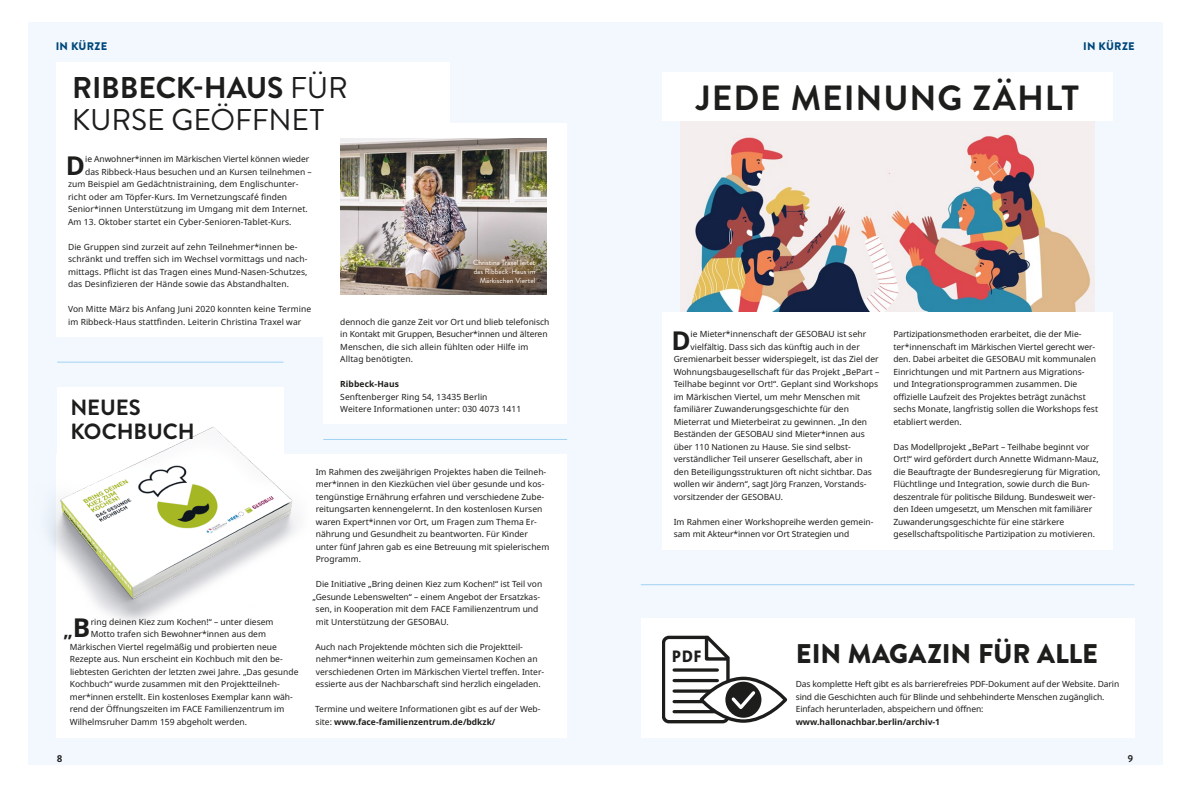
<style>
.page{position:relative;width:1191px;height:794px;background:#fff}
.page>*{position:absolute;margin:0;border:0;box-sizing:border-box;transform-origin:0 0}
.H2_HL_NEWS{font:700 35px "Brandon Grotesque";letter-spacing:.025em;color:#1d1d1b}
.H2_HL_NEWS-2{font:30px/32px "Brandon Grotesque";letter-spacing:-.005em;color:#1d1d1b}
.P_Fließtext-GRUPPE_A{font:900 27px "Brandon Grotesque";letter-spacing:-.005em;color:#1d1d1b}
.P_Fließtext-GRUPPE_A-2{font:700 26px "Noto Sans";color:#1d1d1b}
.H2_HL_NEWS-3{font:700 22px/24px "Brandon Grotesque";color:#1d1d1b}
.P_Fließtext-GRUPPE_A-3{font:700 18.4px "Noto Sans";color:#1d1d1b}
.t1{font:700 expanded 16.9px "Zeit Thesis Sans";color:#1d1d1b;scale:.96 1}
.t2{font:900 11px "Brandon Grotesque";letter-spacing:.025em;color:#00477b}
.t3{font:700 10px "Brandon Grotesque";color:#1d1d1b}
.P_Fließtext-GRUPPE_A-4{font:8.5px/12.5px "Noto Sans";color:#1d1d1b}
.P_Fließtext-GRUPPE_A-5{font:700 8.5px "Noto Sans";letter-spacing:.01em;color:#1d1d1b}
.P_BU_rechts{font:7.5px/9px "Brandon Grotesque";color:#fff;text-align:right}
.s1{font-weight:700}
.s2{font-size:26px}
</style>
<div class="page">
<div style="left:28px;top:22px;width:1134px;height:743px;background:#f2f8fe"></div>
<div style="left:57px;top:454px;width:510px;height:283px;background:#fff"></div>
<img style="left:56px;top:390px;width:286px;height:259px">
<div style="left:323px;top:123px;width:244px;height:300px;background:#fff"></div>
<div style="left:57px;top:62px;width:393px;height:75px;background:#fff"></div>
<div style="left:57px;top:137px;width:266px;height:200px;background:#fff"></div>
<img style="left:340px;top:139px;width:207px;height:155px">
<hr style="left:323px;top:439px;width:244px;height:1px;background:#a2d3f3">
<hr style="left:57px;top:362px;width:226px;height:1px;background:#a2d3f3">
<img style="left:49px;top:421px;width:248px;height:186px">
<img style="left:411px;top:212px;width:136px;height:82px">
<div style="left:463px;top:249px;width:82px;height:44px;background:#a26f3d;opacity:.75"></div>
<hr style="left:641px;top:584px;width:493px;height:1px;background:#a2d3f3">
<div style="left:662px;top:312px;width:451px;height:237px;background:#fff"></div>
<div style="left:641px;top:618px;width:493px;height:119px;background:#fff"></div>
<svg style="left:701px;top:678px;width:84px;height:43px"></svg>
<div style="left:725px;top:681px;width:36px;height:36px;background:#1d1d1b;border-radius:50%"></div>
<svg style="left:662px;top:635px;width:96px;height:89px"></svg>
<img style="left:681px;top:121px;width:413px;height:191px">
<div style="left:662px;top:72px;width:451px;height:49px;background:#fff"></div>
<p class="t2" style="left:56px;top:38px;width:53px">IN KÜRZE</p>
<p class="t2" style="left:1083px;top:38px;width:53px">IN KÜRZE</p>
<h2 class="H2_HL_NEWS-2" style="left:72px;top:73px;width:278px"><span class="s1">RIBBECK-HAUS</span> FÜR<br>KURSE GEÖFFNET</h2>
<p class="P_Fließtext-GRUPPE_A-2" style="left:66px;top:147px;width:21px">D</p>
<p class="P_Fließtext-GRUPPE_A-4" style="left:85px;top:153px;width:225px">ie Anwohner*innen im Märkischen Viertel können wieder</p>
<h2 class="H2_HL_NEWS" style="left:696px;top:73px;width:384px">JEDE MEINUNG ZÄHLT</h2>
<p class="P_Fließtext-GRUPPE_A-4" style="left:85px;top:165px;width:228px">das Ribbeck-Haus besuchen und an Kursen teilnehmen –</p>
<p class="P_Fließtext-GRUPPE_A-4" style="left:68px;top:178px;width:231px">zum Beispiel am Gedächtnistraining, dem Englischunter-</p>
<p class="P_Fließtext-GRUPPE_A-4" style="left:68px;top:190px;width:221px">richt oder am Töpfer-Kurs. Im Vernetzungscafé finden</p>
<p class="P_Fließtext-GRUPPE_A-4" style="left:68px;top:203px;width:241px">Senior*innen Unterstützung im Umgang mit dem Internet.</p>
<p class="P_Fließtext-GRUPPE_A-4" style="left:68px;top:215px;width:225px">Am 13. Oktober startet ein Cyber-Senioren-Tablet-Kurs.</p>
<p class="P_Fließtext-GRUPPE_A-4" style="left:68px;top:240px;width:241px">Die Gruppen sind zurzeit auf zehn Teilnehmer*innen be&shy;schränkt und treffen sich im Wechsel vormittags und nach&shy;mittags. Pflicht ist das Tragen eines Mund-Nasen-Schutzes, das Desinfizieren der Hände sowie das Abstandhalten.</p>
<p class="P_Fließtext-GRUPPE_A-4" style="left:68px;top:303px;width:245px">Von Mitte März bis Anfang Juni 2020 konnten keine Termine im Ribbeck-Haus stattfinden. Leiterin Christina Traxel war</p>
<p class="P_BU_rechts" style="left:473px;top:258px;width:64px">Christina Traxel leitet das Ribbeck-Haus im<br>Märkischen Viertel</p>
<p class="P_Fließtext-GRUPPE_A-4" style="left:340px;top:315px;width:211px">dennoch die ganze Zeit vor Ort und blieb telefonisch in Kontakt mit Gruppen, Besucher*innen und älteren Menschen, die sich allein fühlten oder Hilfe im Alltag benötigten.</p>
<p class="P_Fließtext-GRUPPE_A-5" style="left:340px;top:378px;width:60px">Ribbeck-Haus</p>
<p class="P_Fließtext-GRUPPE_A-4" style="left:340px;top:390px;width:149px">Senftenberger Ring 54, 13435 Berlin</p>
<p class="P_Fließtext-GRUPPE_A-4" style="left:340px;top:403px;width:183px">Weitere Informationen unter: 030 4073 1411</p>
<p class="P_Fließtext-GRUPPE_A-2" style="left:671px;top:322px;width:21px">D</p>
<p class="P_Fließtext-GRUPPE_A-4" style="left:690px;top:328px;width:177px">ie Mieter*innenschaft der GESOBAU ist sehr</p>
<p class="P_Fließtext-GRUPPE_A-4" style="left:893px;top:328px;width:206px">Partizipationsmethoden erarbeitet, die der Mie&shy;ter*innenschaft im Märkischen Viertel gerecht wer&shy;den. Dabei arbeitet die GESOBAU mit kommunalen Einrichtungen und mit Partnern aus Migrations&shy;und Integrationsprogrammen zusammen. Die offizielle Laufzeit des Projektes beträgt zunächst sechs Monate, langfristig sollen die Workshops fest etabliert werden.</p>
<p class="P_Fließtext-GRUPPE_A-4" style="left:893px;top:440px;width:208px">Das Modellprojekt „BePart – Teilhabe beginnt vor Ort!“ wird gefördert durch Annette Widmann-Mauz, die Beauftragte der Bundesregierung für Migration, Flüchtlinge und Integration, sowie durch die Bun&shy;deszentrale für politische Bildung. Bundesweit wer&shy;den Ideen umgesetzt, um Menschen mit familiärer Zuwanderungsgeschichte für eine stärkere gesellschaftspolitische Partizipation zu motivieren.</p>
<p class="P_Fließtext-GRUPPE_A-4" style="left:690px;top:340px;width:171px">vielfältig. Dass sich das künftig auch in der</p>
<p class="P_Fließtext-GRUPPE_A-4" style="left:673px;top:353px;width:207px">Gremienarbeit besser widerspiegelt, ist das Ziel der</p>
<p class="P_Fließtext-GRUPPE_A-4" style="left:673px;top:365px;width:207px">Wohnungsbaugesellschaft für das Projekt „BePart –</p>
<p class="P_Fließtext-GRUPPE_A-4" style="left:673px;top:378px;width:206px">Teilhabe beginnt vor Ort!“. Geplant sind Workshops</p>
<p class="P_Fließtext-GRUPPE_A-4" style="left:673px;top:390px;width:188px">im Märkischen Viertel, um mehr Menschen mit</p>
<p class="P_Fließtext-GRUPPE_A-4" style="left:673px;top:403px;width:177px">familiärer Zuwanderungsgeschichte für den</p>
<p class="P_Fließtext-GRUPPE_A-4" style="left:673px;top:415px;width:195px">Mieterrat und Mieterbeirat zu gewinnen. „In den</p>
<p class="P_Fließtext-GRUPPE_A-4" style="left:673px;top:428px;width:193px">Beständen der GESOBAU sind Mieter*innen aus</p>
<p class="P_Fließtext-GRUPPE_A-4" style="left:673px;top:440px;width:178px">über 110 Nationen zu Hause. Sie sind selbst-</p>
<p class="P_Fließtext-GRUPPE_A-4" style="left:673px;top:453px;width:190px">verständlicher Teil unserer Gesellschaft, aber in</p>
<p class="P_Fließtext-GRUPPE_A-4" style="left:673px;top:465px;width:200px">den Beteiligungsstrukturen oft nicht sichtbar. Das</p>
<p class="P_Fließtext-GRUPPE_A-4" style="left:673px;top:478px;width:193px">wollen wir ändern“, sagt Jörg Franzen, Vorstands-</p>
<p class="P_Fließtext-GRUPPE_A-4" style="left:673px;top:490px;width:111px">vorsitzender der GESOBAU.</p>
<p class="P_Fließtext-GRUPPE_A-4" style="left:673px;top:515px;width:201px">Im Rahmen einer Workshopreihe werden gemein&shy;sam mit Akteur*innen vor Ort Strategien und</p>
<h2 class="H2_HL_NEWS-3" style="left:70px;top:396px;width:126px">NEUES<br>KOCHBUCH</h2>
<p class="P_Fließtext-GRUPPE_A-4" style="left:316px;top:465px;width:235px">Im Rahmen des zweijährigen Projektes haben die Teilneh&shy;mer*innen in den Kiezküchen viel über gesunde und kos&shy;tengünstige Ernährung erfahren und verschiedene Zube&shy;reitungsarten kennengelernt. In den kostenlosen Kursen waren Expert*innen vor Ort, um Fragen zum Thema Er&shy;nährung und Gesundheit zu beantworten. Für Kinder unter fünf Jahren gab es eine Betreuung mit spielerischem Programm.</p>
<p class="P_Fließtext-GRUPPE_A-4" style="left:316px;top:578px;width:228px">Die Initiative „Bring deinen Kiez zum Kochen!“ ist Teil von</p>
<p class="P_Fließtext-GRUPPE_A-4" style="left:312px;top:590px;width:229px">„Gesunde Lebenswelten“ – einem Angebot der Ersatzkas-</p>
<p class="P_Fließtext-GRUPPE_A-4" style="left:316px;top:603px;width:224px">sen, in Kooperation mit dem FACE Familienzentrum und</p>
<p class="P_Fließtext-GRUPPE_A-4" style="left:316px;top:615px;width:134px">mit Unterstützung der GESOBAU.</p>
<p class="P_Fließtext-GRUPPE_A-4" style="left:315px;top:640px;width:230px">Auch nach Projektende möchten sich die Projektteil&shy;nehmer*innen weiterhin zum gemeinsamen Kochen an verschiedenen Orten im Märkischen Viertel treffen. Inter&shy;essierte aus der Nachbarschaft sind herzlich eingeladen.</p>
<p class="P_Fließtext-GRUPPE_A-4" style="left:315px;top:703px;width:226px">Termine und weitere Informationen gibt es auf der Web&shy;site: <span class="s1">www.face-familienzentrum.de/bdkzk/</span></p>
<p class="P_Fließtext-GRUPPE_A-3" style="left:63px;top:617px;width:28px">„<span class="s2">B</span></p>
<p class="P_Fließtext-GRUPPE_A-4" style="left:91px;top:615px;width:184px">ring deinen Kiez zum Kochen!“ – unter diesem</p>
<p class="P_Fließtext-GRUPPE_A-4" style="left:91px;top:628px;width:177px">Motto trafen sich Bewohner*innen aus dem</p>
<p class="P_Fließtext-GRUPPE_A-4" style="left:70px;top:640px;width:209px">Märkischen Viertel regelmäßig und probierten neue</p>
<p class="P_Fließtext-GRUPPE_A-4" style="left:70px;top:653px;width:214px">Rezepte aus. Nun erscheint ein Kochbuch mit den be-</p>
<p class="P_Fließtext-GRUPPE_A-4" style="left:70px;top:665px;width:230px">liebtesten Gerichten der letzten zwei Jahre. „Das gesunde</p>
<p class="P_Fließtext-GRUPPE_A-4" style="left:70px;top:678px;width:211px">Kochbuch“ wurde zusammen mit den Projektteilneh-</p>
<p class="P_Fließtext-GRUPPE_A-4" style="left:70px;top:690px;width:224px">mer*innen erstellt. Ein kostenloses Exemplar kann wäh-</p>
<p class="P_Fließtext-GRUPPE_A-4" style="left:70px;top:703px;width:216px">rend der Öffnungszeiten im FACE Familienzentrum im</p>
<p class="P_Fließtext-GRUPPE_A-4" style="left:70px;top:715px;width:179px">Wilhelmsruher Damm 159 abgeholt werden.</p>
<p class="t1" style="left:672px;top:645px;width:32px">PDF</p>
<p class="P_Fließtext-GRUPPE_A" style="left:795px;top:635px;width:304px">EIN MAGAZIN FÜR ALLE</p>
<p class="P_Fließtext-GRUPPE_A-4" style="left:795px;top:678px;width:325px">Das komplette Heft gibt es als barrierefreies PDF-Dokument auf der Website. Darin sind die Geschichten auch für Blinde und sehbehinderte Menschen zugänglich.<br>Einfach herunterladen, abspeichern und öffnen: <span class="s1">www.hallonachbar.berlin/archiv-1</span></p>
<p class="t3" style="left:57px;top:752px;width:7px">8</p>
<p class="t3" style="left:1127px;top:752px;width:7px">9</p>
</div>
